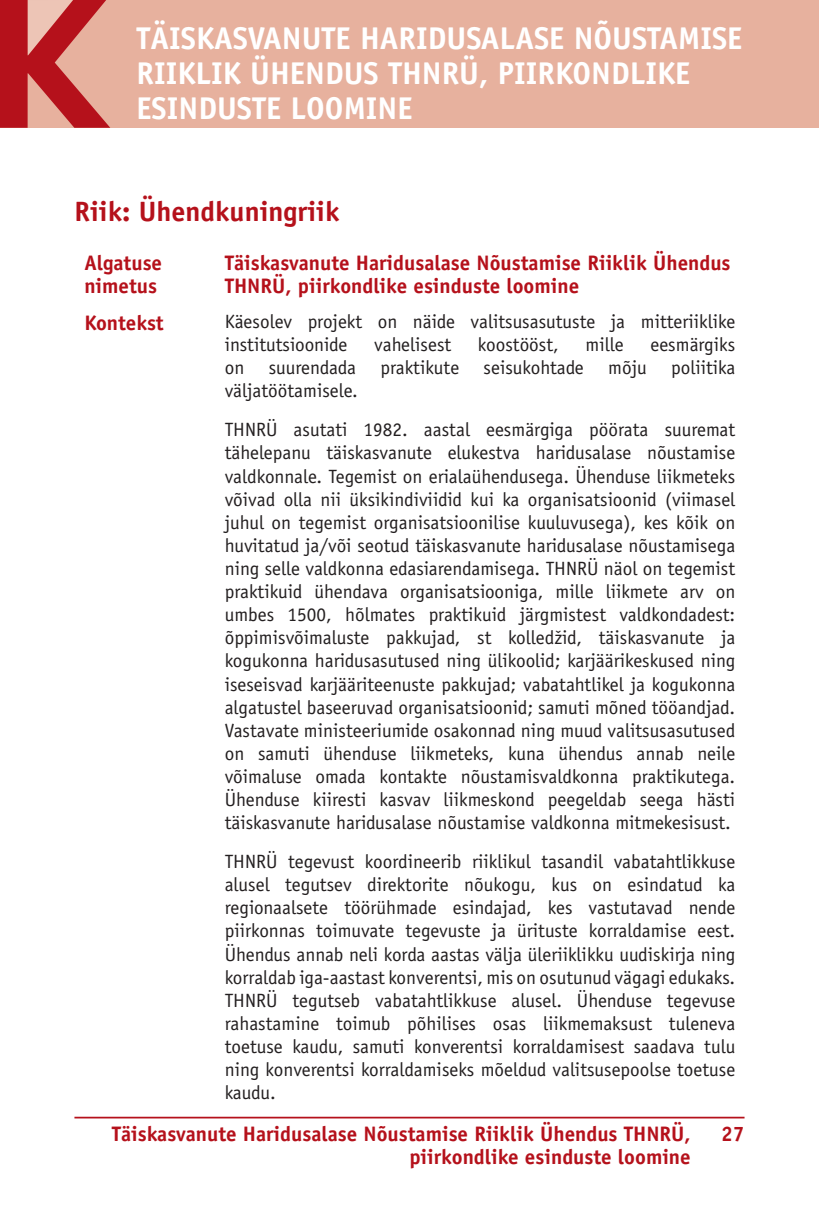
<style>
.page{position:relative;width:819px;height:1216px;background:#fff}
.page>*{position:absolute;margin:0;border:0;box-sizing:border-box;transform-origin:0 0}
.t1{font:700 31.5px "Officina Sans";color:#fff}
.t2{font:700 28px "Officina Sans";color:#b5111b}
.t3{font:700 21px/23.1px "Officina Sans";color:#b5111b}
.t4{font:19.25px/23.1px "Officina Sans";color:#231f20}
</style>
<div class="page">
<hr style="left:74px;top:1116px;width:670px;height:2px;background:#b5111b">
<div style="left:0;top:0;width:819px;height:128px;background:#e7b19e"></div>
<svg style="left:0;top:0;width:110px;height:128px"></svg>
<h1 class="t1" style="left:136px;top:19px;width:31px">Täiskas</h1>
<h1 class="t1" style="left:248px;top:19px;width:34px">vanute</h1>
<h1 class="t1" style="left:360px;top:19px;width:173px">Haridusalase</h1>
<h1 class="t1" style="left:573px;top:19px;width:38px">Nõustamise</h1>
<h1 class="t1" style="left:136px;top:54px;width:393px">Riiklik Ühen dus THNRÜ, piirk</h1>
<h1 class="t1" style="left:572px;top:54px;width:89px">on dlike</h1>
<h1 class="t1" style="left:136px;top:89px;width:16px">esin</h1>
<h1 class="t1" style="left:198px;top:89px;width:35px">duste</h1>
<h1 class="t1" style="left:290px;top:89px;width:71px">loomine</h1>
<h2 class="t2" style="left:74px;top:193px;width:267px">Riik: Ühendkuningriik</h2>
<p class="t3" style="left:84px;top:251px;width:79px">Algatuse nimetus</p>
<p class="t3" style="left:225px;top:251px;width:507px">Täiskasvanute Haridusalase Nõustamise Riiklik Ühendus<br>THNRÜ, piirkondlike esinduste loomine</p>
<p class="t3" style="left:84px;top:311px;width:81px">Kontekst</p>
<p class="t4" style="left:225px;top:310px;width:512px">Käesolev projekt on näide valitsusasutuste ja mitteriiklike institutsioonide</p>
<p class="t4" style="left:374px;top:333px;width:79px">vahelisest</p>
<p class="t4" style="left:478px;top:333px;width:82px">koostööst,</p>
<p class="t4" style="left:585px;top:333px;width:40px">mille</p>
<p class="t4" style="left:650px;top:333px;width:86px">eesmärgiks</p>
<p class="t4" style="left:225px;top:356px;width:21px">on</p>
<p class="t4" style="left:269px;top:356px;width:89px">suurendada</p>
<p class="t4" style="left:380px;top:356px;width:80px">praktikute</p>
<p class="t4" style="left:483px;top:356px;width:102px">seisukohtade</p>
<p class="t4" style="left:608px;top:356px;width:40px">mõju</p>
<p class="t4" style="left:671px;top:356px;width:66px">poliitika</p>
<p class="t4" style="left:225px;top:371px;width:512px;line-height:38.9px">väljatöötamisele.<br>THNRÜ asutati 1982. aastal eesmärgiga pöörata suuremat</p>
<p class="t4" style="left:225px;top:441px;width:512px;text-align:justify">tähelepanu täiskasvanute elukestva haridusalase nõustamise valdkonnale. Tegemist on erialaühendusega. Ühenduse liikmeteks võivad olla nii üksikindiviidid kui ka organisatsioonid (viimasel juhul on tegemist organisatsioonilise kuuluvusega), kes kõik on huvitatud ja/või seotud täiskasvanute haridusalase nõustamisega ning selle valdkonna edasiarendamisega. THNRÜ näol on tegemist praktikuid ühendava organisatsiooniga, mille liikmete arv on umbes 1500, hõlmates praktikuid järgmistest valdkondadest: õppimisvõimaluste pakkujad, st kolledžid, täiskasvanute ja kogukonna haridusasutused ning ülikoolid; karjäärikeskused ning iseseisvad karjääriteenuste pakkujad; vabatahtlikel ja kogukonna algatustel baseeruvad organisatsioonid; samuti mõned tööandjad.<br>Vastavate ministeeriumide osakonnad ning muud valitsusasutused on samuti ühenduse liikmeteks, kuna ühendus annab neile võimaluse omada kontakte nõustamisvaldkonna praktikutega.<br>Ühenduse kiiresti kasvav liikmeskond peegeldab seega hästi täiskasvanute haridusalase nõustamise valdkonna mitmekesisust.</p>
<p class="t4" style="left:225px;top:850px;width:512px;text-align:justify">THNRÜ tegevust koordineerib riiklikul tasandil vabatahtlikkuse alusel tegutsev direktorite nõukogu, kus on esindatud ka regionaalsete töörühmade esindajad, kes vastutavad nende piirkonnas toimuvate tegevuste ja ürituste korraldamise eest.<br>Ühendus annab neli korda aastas välja üleriiklikku uudiskirja ning korraldab iga-aastast konverentsi, mis on osutunud vägagi edukaks.<br>THNRÜ tegutseb vabatahtlikkuse alusel. Ühenduse tegevuse rahastamine toimub põhilises osas liikmemaksust tuleneva toetuse kaudu, samuti konverentsi korraldamisest saadava tulu ning konverentsi korraldamiseks mõeldud valitsusepoolse toetuse kaudu.</p>
<p class="t3" style="left:112px;top:1121px;width:580px;text-align:right">Täiskasvanute Haridusalase Nõustamise Riiklik Ühendus THNRÜ, piirkondlike esinduste loomine</p>
<p class="t3" style="left:721px;top:1121px;width:22px">27</p>
</div>
